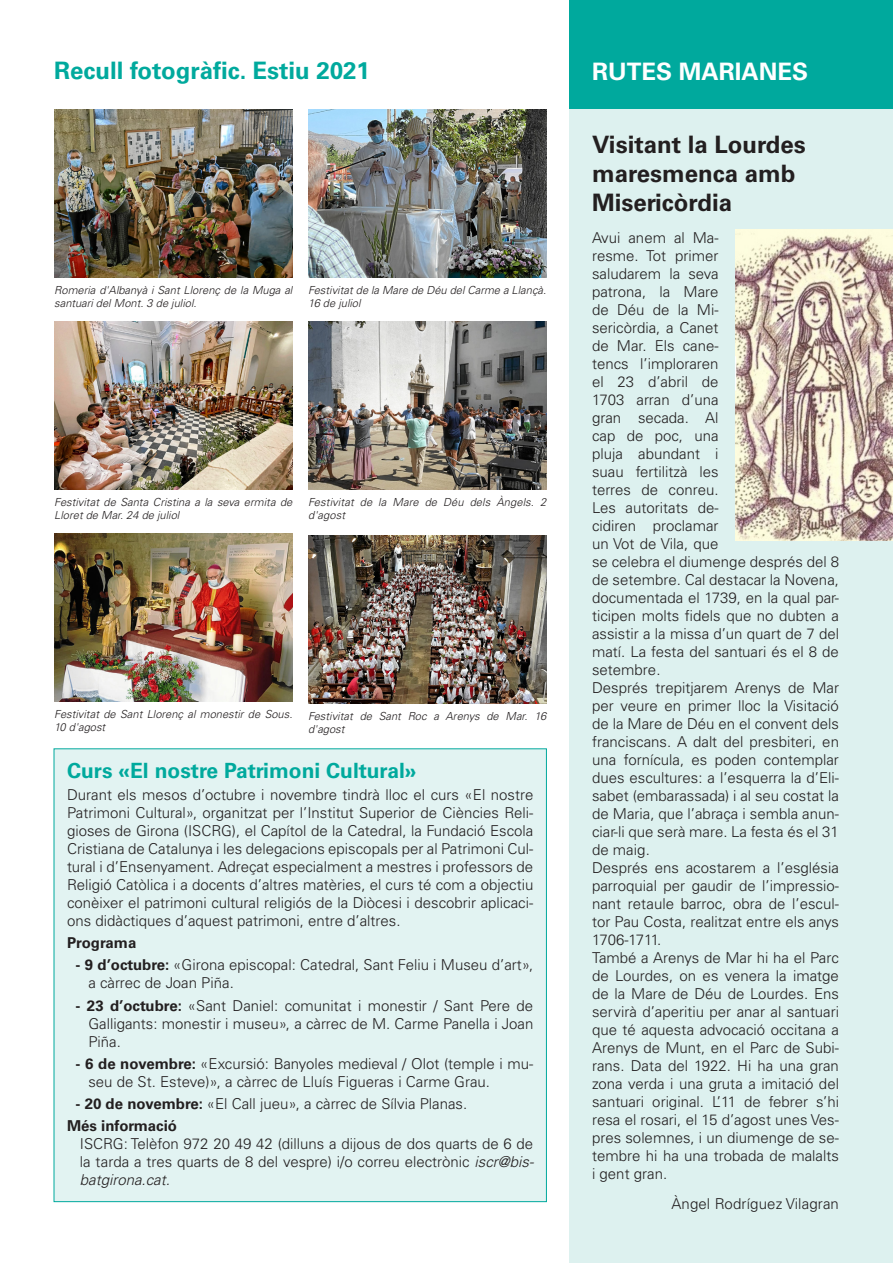
<style>
.page{position:relative;width:893px;height:1263px;background:#fff}
.page>*{position:absolute;margin:0;border:0;box-sizing:border-box;transform-origin:0 0}
.t1{font:700 24px/28.8px "Univers";color:#231f20}
.t2{font:700 24px "Univers";color:#00a99d}
.t3{font:700 24px "Univers";color:#fff}
.t4{font:700 21px "Univers";color:#00a99d}
.t5{font:300 15px/18px "Univers";color:#231f20}
.t6{font:700 15px "Univers";color:#231f20}
.t7{font:italic 300 11.1px/13.4px "Univers";color:#231f20}
.s1{font-weight:700}
.s2{font-style:italic}
</style>
<div class="page">
<div style="left:570px;top:31px;width:323px;height:1232px;background:#ddf1ef"></div>
<div style="left:570px;top:0;width:323px;height:108px;background:#00a99d"></div>
<img style="left:736px;top:230px;width:157px;height:310px">
<img style="left:308px;top:536px;width:238px;height:168px">
<img style="left:308px;top:109px;width:238px;height:168px">
<img style="left:308px;top:321px;width:238px;height:168px">
<img style="left:54px;top:109px;width:238px;height:168px">
<img style="left:54px;top:321px;width:238px;height:168px">
<img style="left:54px;top:534px;width:238px;height:167px">
<div style="left:54px;top:749px;width:492px;height:453px;background:#e2f3f2"></div>
<h1 class="t2" style="left:54px;top:57px;width:317px">Recull fotogràfic. Estiu 2021</h1>
<p class="t7" style="left:54px;top:283px;width:240px">Romeria d'Albanyà i Sant Llorenç de la Muga al santuari del Mont. 3 de juliol.</p>
<p class="t7" style="left:308px;top:283px;width:240px">Festivitat de la Mare de Déu del Carme a Llançà.<br>16 de juliol</p>
<p class="t7" style="left:54px;top:495px;width:240px">Festivitat de Santa Cristina a la seva ermita de<br>Lloret de Mar. 24 de juliol</p>
<p class="t7" style="left:308px;top:495px;width:240px">Festivitat de la Mare de Déu dels Àngels. 2 d'agost</p>
<p class="t7" style="left:54px;top:707px;width:240px">Festivitat de Sant Llorenç al monestir de Sous.<br>10 d'agost</p>
<p class="t7" style="left:308px;top:709px;width:240px">Festivitat de Sant Roc a Arenys de Mar. 16 d'agost</p>
<h2 class="t4" style="left:67px;top:758px;width:351px">Curs «El nostre Patrimoni Cultural»</h2>
<p class="t5" style="left:67px;top:786px;width:468px;text-align:justify">Durant els mesos d’octubre i novembre tindrà lloc el curs «El nostre Patrimoni Cultural», organitzat per l’Institut Superior de Ciències Reli&shy;gioses de Girona (ISCRG), el Capítol de la Catedral, la Fundació Escola Cristiana de Catalunya i les delegacions episcopals per al Patrimoni Cul&shy;tural i d’Ensenyament. Adreçat especialment a mestres i professors de Religió Catòlica i a docents d’altres matèries, el curs té com a objectiu conèixer el patrimoni cultural religiós de la Diòcesi i descobrir aplicaci&shy;ons didàctiques d’aquest patrimoni, entre d’altres.</p>
<p class="t6" style="left:67px;top:934px;width:71px">Programa</p>
<p class="t5" style="left:88px;top:956px;width:446px;text-indent:-13px"><span class="s1">- 9 d’octubre:</span> «Girona episcopal: Catedral, Sant Feliu i Museu d’art», a càrrec de Joan Piña.</p>
<p class="t5" style="left:88px;top:996px;width:446px;text-align:justify;text-indent:-13px"><span class="s1">- 23 d’octubre:</span> «Sant Daniel: comunitat i monestir / Sant Pere de Galligants: monestir i museu», a càrrec de M. Carme Panella i Joan Piña.</p>
<p class="t5" style="left:88px;top:1055px;width:446px;text-indent:-13px"><span class="s1">- 6 de novembre:</span> «Excursió: Banyoles medieval / Olot (temple i mu&shy;seu de St. Esteve)», a càrrec de Lluís Figueras i Carme Grau.</p>
<p class="t5" style="left:67px;top:1093px;width:402px;line-height:22.2px;text-indent:9px"><span class="s1">- 20 de novembre:</span> «El Call jueu», a càrrec de Sílvia Planas.<br><span class="s1">Més informació</span></p>
<p class="t5" style="left:80px;top:1135px;width:455px;text-align:justify">ISCRG: Telèfon 972 20 49 42 (dilluns a dijous de dos quarts de 6 de la tarda a tres quarts de 8 del vespre) i/o correu electrònic <span class="s2">iscr@bis&shy;batgirona.cat.</span></p>
<h1 class="t3" style="left:592px;top:58px;width:17px">RUT</h1>
<h1 class="t3" style="left:641px;top:58px;width:55px">ES MARIAN</h1>
<h1 class="t3" style="left:777px;top:58px;width:30px">ES</h1>
<h1 class="t1" style="left:592px;top:130px;width:215px">Visitant la Lourdes maresmenca amb<br>Misericòrdia</h1>
<p class="t5" style="left:592px;top:228px;width:248px">Avui anem al Ma-<br>resme. Tot primer<br>saludarem la seva<br>patrona, la Mare<br>de Déu de la Mi-<br>sericòrdia, a Canet<br>de Mar. Els cane-<br>tencs l’imploraren<br>el 23 d’abril de<br>1703 arran d’una<br>gran secada. Al<br>cap de poc, una<br>pluja abundant i<br>suau fertilitzà les<br>terres de conreu.<br>Les autoritats de-<br>cidiren proclamar<br>un Vot de Vila, que<br>se celebra el diumenge després del 8 de setembre. Cal destacar la Novena, documentada el 1739, en la qual par&shy;ticipen molts fidels que no dubten a assistir a la missa d’un quart de 7 del matí. La festa del santuari és el 8 de setembre.<br>Després trepitjarem Arenys de Mar per veure en primer lloc la Visitació de la Mare de Déu en el convent dels franciscans. A dalt del presbiteri, en una fornícula, es poden contemplar dues escultures: a l’esquerra la d’Eli&shy;sabet (embarassada) i al seu costat la de Maria, que l’abraça i sembla anun&shy;ciar-li que serà mare. La festa és el 31 de maig.<br>Després ens acostarem a l’església parroquial per gaudir de l’impressio&shy;nant retaule barroc, obra de l’escul&shy;tor Pau Costa, realitzat entre els anys<br>1706-1711.<br>També a Arenys de Mar hi ha el Parc de Lourdes, on es venera la imatge de la Mare de Déu de Lourdes. Ens servirà d’aperitiu per anar al santuari que té aquesta advocació occitana a<br>Arenys de Munt, en el Parc de Subi&shy;rans. Data del 1922. Hi ha una gran zona verda i una gruta a imitació del santuari original. L’11 de febrer s’hi resa el rosari, el 15 d’agost unes Ves&shy;pres solemnes, i un diumenge de se&shy;tembre hi ha una trobada de malalts i gent gran.</p>
<p class="t5" style="left:671px;top:1194px;width:169px">Àngel Rodríguez Vilagran</p>
</div>
